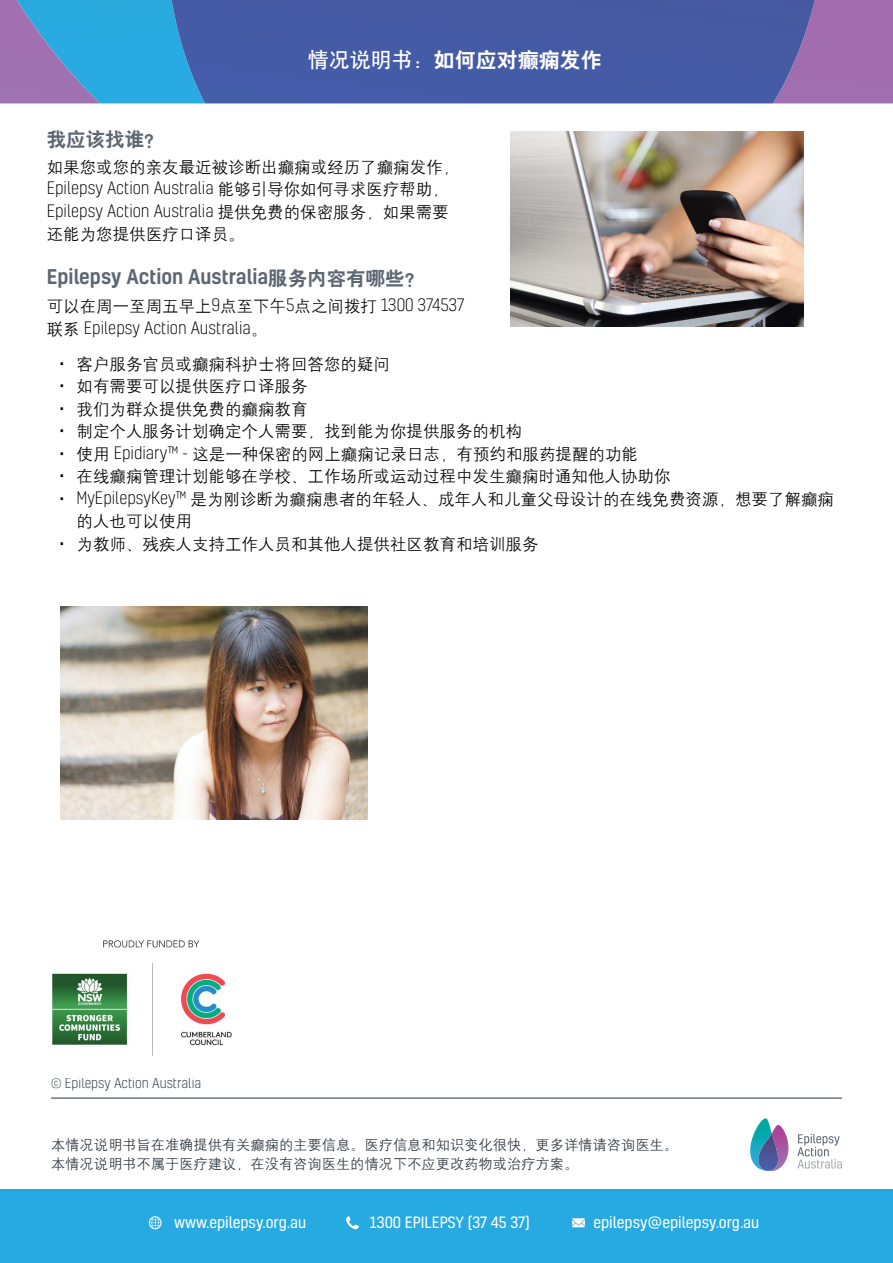
<style>
.page{position:relative;width:893px;height:1263px;background:#fff}
.page>*{position:absolute;margin:0;border:0;box-sizing:border-box;transform-origin:0 0}
.t1{font:21px "H Yb 2 gj";color:#fff}
.Suh_head{font:500 19.5px "Kelson";color:#5d6771}
.Suh_head-2{font:19.5px "H Yb 2 gj";color:#5d6771}
.Body_Copy{font:16.5px/22.5px "H Yg 2 gj";color:#000}
.Body_Copy-2{font:300 16.5px/22.5px "Kelson";color:#000}
.t2{font:15px "Kelson";color:#fff}
.t3{font:14.25px/19.5px "H Yg 2 gj";color:#29333d}
.t4{font:300 13.5px "Kelson";color:#29333d}
.s1{font-family:"H Yb 1 gj"}
.s2{font-family:"Kelson";font-weight:300}
.s3{font-family:"H Yb 2 gj";font-weight:400}
.s4{font-family:"H Yg 2 gj";font-weight:400}
.s5{font-family:"Kelson"}
</style>
<div class="page">
<div style="left:0;top:1190px;width:893px;height:73px;background:#27aae1"></div>
<div style="left:815px;top:0;width:78px;height:103px;background:#a26dae"></div>
<div style="left:412px;top:0;width:403px;height:103px;background:#455aa4"></div>
<img style="left:0;top:0;width:412px;height:103px">
<hr style="left:51px;top:1098px;width:791px;height:1px;background:#29333d">
<svg style="left:750px;top:1118px;width:39px;height:51px"></svg>
<img style="left:758px;top:1133px;width:21px;height:38px">
<svg style="left:797px;top:1134px;width:45px;height:35px"></svg>
<svg style="left:148px;top:1216px;width:14px;height:13px"></svg>
<svg style="left:572px;top:1218px;width:13px;height:9px"></svg>
<svg style="left:346px;top:1216px;width:13px;height:13px"></svg>
<img style="left:51px;top:940px;width:181px;height:116px">
<img style="left:61px;top:606px;width:307px;height:213px">
<img style="left:510px;top:131px;width:294px;height:196px">
<p class="t1" style="left:308px;top:49px;width:295px"><span class="s1">情况说明书：</span>如何应对癫痫发作</p>
<p class="Suh_head-2" style="left:47px;top:129px;width:118px">我应该找谁？</p>
<p class="Body_Copy" style="left:47px;top:155px;width:414px">如果您或您的亲友最近被诊断出癫痫或经历了癫痫发作，<br><span class="s2">Epilepsy Action Australia</span> 能够引导你如何寻求医疗帮助，<br><span class="s2">Epilepsy Action Australia</span> 提供免费的保密服务，如果需要还能为您提供医疗口译员。</p>
<p class="Suh_head" style="left:47px;top:263px;width:379px">Epilepsy Action Australia<span class="s3">服务内容有哪些？</span></p>
<p class="Body_Copy-2" style="left:47px;top:293px;width:419px"><span class="s4">可以在周一至周五早上</span>9<span class="s4">点至下午</span>5<span class="s4">点之间拨打</span> 1300 374537<span class="s4">联系</span> Epilepsy Action Australia<span class="s4">。</span></p>
<p class="Body_Copy" style="left:60px;top:353px;width:332px"><span class="s5">•</span> 客户服务官员或癫痫科护士将回答您的疑问</p>
<p class="Body_Copy" style="left:60px;top:375px;width:250px"><span class="s5">•</span> 如有需要可以提供医疗口译服务</p>
<p class="Body_Copy" style="left:60px;top:398px;width:250px"><span class="s5">•</span> 我们为群众提供免费的癫痫教育</p>
<p class="Body_Copy" style="left:60px;top:420px;width:464px"><span class="s5">•</span> 制定个人服务计划确定个人需要，找到能为你提供服务的机构</p>
<p class="Body_Copy" style="left:60px;top:443px;width:580px"><span class="s5">•</span> 使用 <span class="s2">Epidiary™ -</span> 这是一种保密的网上癫痫记录日志，有预约和服药提醒的功能</p>
<p class="Body_Copy" style="left:60px;top:465px;width:613px"><span class="s5">•</span> 在线癫痫管理计划能够在学校、工作场所或运动过程中发生癫痫时通知他人协助你</p>
<p class="Body_Copy" style="left:77px;top:488px;width:759px;text-indent:-17px"><span class="s5">•</span> <span class="s2">MyEpilepsyKey™</span> 是为刚诊断为癫痫患者的年轻人、成年人和儿童父母设计的在线免费资源，想要了解癫痫的人也可以使用</p>
<p class="Body_Copy" style="left:60px;top:533px;width:481px"><span class="s5">•</span> 为教师、残疾人支持工作人员和其他人提供社区教育和培训服务</p>
<p class="t4" style="left:51px;top:1074px;width:152px">© Epilepsy Action Australia</p>
<p class="t3" style="left:51px;top:1135px;width:628px">本情况说明书旨在准确提供有关癫痫的主要信息。医疗信息和知识变化很快，更多详情请咨询医生。本情况说明书不属于医疗建议，在没有咨询医生的情况下不应更改药物或治疗方案。</p>
<p class="t2" style="left:167px;top:1205px;width:134px">www.epilepsy.org.au</p>
<p class="t2" style="left:362px;top:1205px;width:161px">1300 EPILEPSY (37 45 37)</p>
<p class="t2" style="left:586px;top:1205px;width:167px">epilepsy@epilepsy.org.au</p>
<p class="t2" style="left:174px;top:1212px;width:134px">www.epilepsy.org.au</p>
<p class="t2" style="left:370px;top:1212px;width:161px">1300 EPILEPSY (37 45 37)</p>
<p class="t2" style="left:593px;top:1212px;width:167px">epilepsy@epilepsy.org.au</p>
</div>
